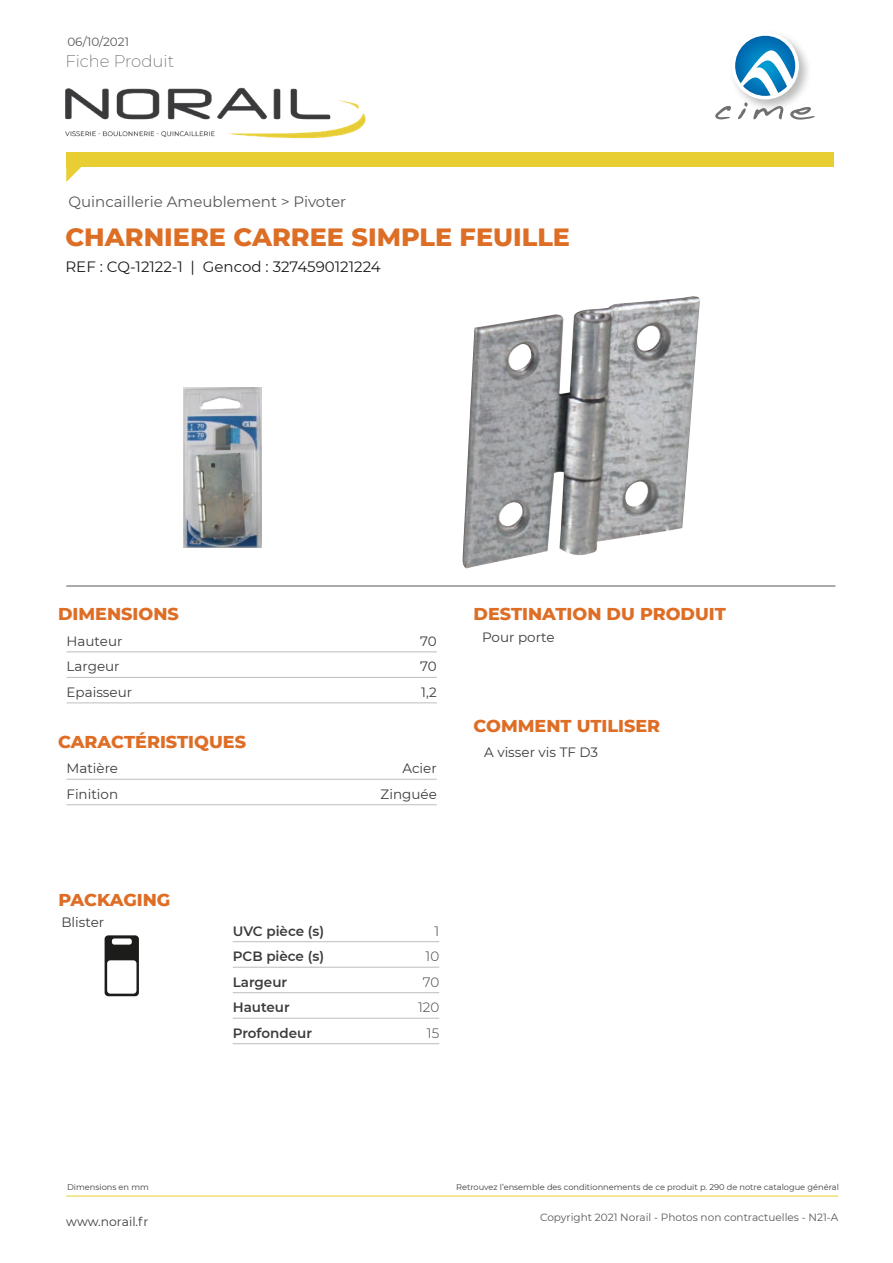
<style>
.page{position:relative;width:893px;height:1263px;background:#fff}
.page>*{position:absolute;margin:0;border:0;box-sizing:border-box;transform-origin:0 0}
.t1{font:800 25.5px "Montserrat";color:#dd6e26}
.t2{font:800 17.55px "Montserrat";color:#de6e26}
.t3{font:200 16.5px "Montserrat";color:#585858}
.t4{font:15px "Montserrat";color:#1c1c1b}
.t5{font:15px "Montserrat";color:#585858}
.t6{font:13.5px "Montserrat";color:#3d3c3c}
.t7{font:600 13.5px "Montserrat";color:#3d3c3c}
.t8{font:300 13.5px "Montserrat";color:#3d3c3c}
.t9{font:12.3px "Montserrat";color:#3d3c3c}
.t10{font:12px "Montserrat";color:#585858}
.t11{font:10.5px "Montserrat";color:#585858}
.t12{font:8.25px "Montserrat";color:#3d3c3c}
</style>
<div class="page">
<div style="left:66px;top:152px;width:767px;height:15px;background:#e8ce32"></div>
<svg style="left:66px;top:167px;width:15px;height:15px"></svg>
<img style="left:65px;top:87px;width:301px;height:52px">
<hr style="left:66px;top:586px;width:769px;height:1px;background:#585858">
<hr style="left:66px;top:1196px;width:772px;height:1px;background:#e8ce32">
<img style="left:733px;top:35px;width:75px;height:77px">
<div style="left:731px;top:32px;width:68px;height:67px;background:#fff;border-radius:50%"></div>
<svg style="left:735px;top:36px;width:60px;height:60px"></svg>
<svg style="left:715px;top:106px;width:16px;height:13px"></svg>
<svg style="left:738px;top:102px;width:45px;height:17px"></svg>
<svg style="left:790px;top:107px;width:25px;height:13px"></svg>
<hr style="left:67px;top:651px;width:370px;height:1px;background:#bdbdbc">
<hr style="left:67px;top:677px;width:370px;height:1px;background:#bdbdbc">
<hr style="left:67px;top:702px;width:370px;height:1px;background:#bdbdbc">
<hr style="left:67px;top:779px;width:370px;height:1px;background:#bdbdbc">
<hr style="left:67px;top:804px;width:370px;height:1px;background:#bdbdbc">
<hr style="left:233px;top:941px;width:206px;height:1px;background:#bdbdbc">
<hr style="left:233px;top:967px;width:206px;height:1px;background:#bdbdbc">
<hr style="left:233px;top:992px;width:206px;height:1px;background:#bdbdbc">
<hr style="left:233px;top:1018px;width:206px;height:1px;background:#bdbdbc">
<hr style="left:233px;top:1043px;width:206px;height:1px;background:#bdbdbc">
<svg style="left:105px;top:935px;width:34px;height:61px"></svg>
<img style="left:463px;top:296px;width:237px;height:273px">
<img style="left:184px;top:387px;width:78px;height:160px">
<h3 class="t10" style="left:67px;top:33px;width:63px">06/10/2021</h3>
<h3 class="t3" style="left:65px;top:50px;width:110px">Fiche Produit</h3>
<p class="t5" style="left:68px;top:192px;width:279px">Quincaillerie Ameublement &gt; Pivoter</p>
<p class="t1" style="left:65px;top:219px;width:506px">CHARNIERE CARREE SIMPLE FEUILLE</p>
<p class="t4" style="left:65px;top:256px;width:317px">REF : CQ-12122-1 | Gencod : 3274590121224</p>
<p class="t2" style="left:58px;top:601px;width:122px">DIMENSIONS</p>
<p class="t6" style="left:67px;top:632px;width:57px">Hauteur</p>
<p class="t6" style="left:420px;top:632px;width:18px">70</p>
<p class="t6" style="left:67px;top:657px;width:55px">Largeur</p>
<p class="t6" style="left:420px;top:657px;width:18px">70</p>
<p class="t6" style="left:67px;top:683px;width:67px">Epaisseur</p>
<p class="t6" style="left:421px;top:683px;width:17px">1,2</p>
<p class="t2" style="left:58px;top:729px;width:189px">CARACTÉRISTIQUES</p>
<p class="t6" style="left:67px;top:759px;width:53px">Matière</p>
<p class="t6" style="left:402px;top:759px;width:36px">Acier</p>
<p class="t6" style="left:67px;top:785px;width:53px">Finition</p>
<p class="t6" style="left:381px;top:785px;width:58px">Zinguée</p>
<p class="t2" style="left:474px;top:601px;width:254px">DESTINATION DU PRODUIT</p>
<p class="t6" style="left:482px;top:628px;width:74px">Pour porte</p>
<p class="t2" style="left:474px;top:712px;width:188px">COMMENT UTILISER</p>
<p class="t6" style="left:484px;top:743px;width:116px">A visser vis TF D3</p>
<p class="t2" style="left:58px;top:887px;width:114px">PACKAGING</p>
<p class="t6" style="left:61px;top:913px;width:44px">Blister</p>
<p class="t7" style="left:233px;top:921px;width:93px">UVC pièce (s)</p>
<p class="t8" style="left:434px;top:922px;width:6px">1</p>
<p class="t7" style="left:233px;top:947px;width:93px">PCB pièce (s)</p>
<p class="t8" style="left:426px;top:947px;width:15px">10</p>
<p class="t7" style="left:233px;top:972px;width:56px">Largeur</p>
<p class="t8" style="left:423px;top:973px;width:18px">70</p>
<p class="t7" style="left:233px;top:998px;width:59px">Hauteur</p>
<p class="t8" style="left:418px;top:998px;width:23px">120</p>
<p class="t7" style="left:233px;top:1023px;width:81px">Profondeur</p>
<p class="t8" style="left:427px;top:1024px;width:14px">15</p>
<p class="t12" style="left:67px;top:1182px;width:83px">Dimensions en mm</p>
<p class="t12" style="left:456px;top:1182px;width:384px">Retrouvez l’ensemble des conditionnements de ce produit p. 290 de notre catalogue général</p>
<h3 class="t9" style="left:66px;top:1213px;width:84px">www.norail.fr</h3>
<p class="t11" style="left:540px;top:1209px;width:300px">Copyright 2021 Norail - Photos non contractuelles - N21-A</p>
</div>
